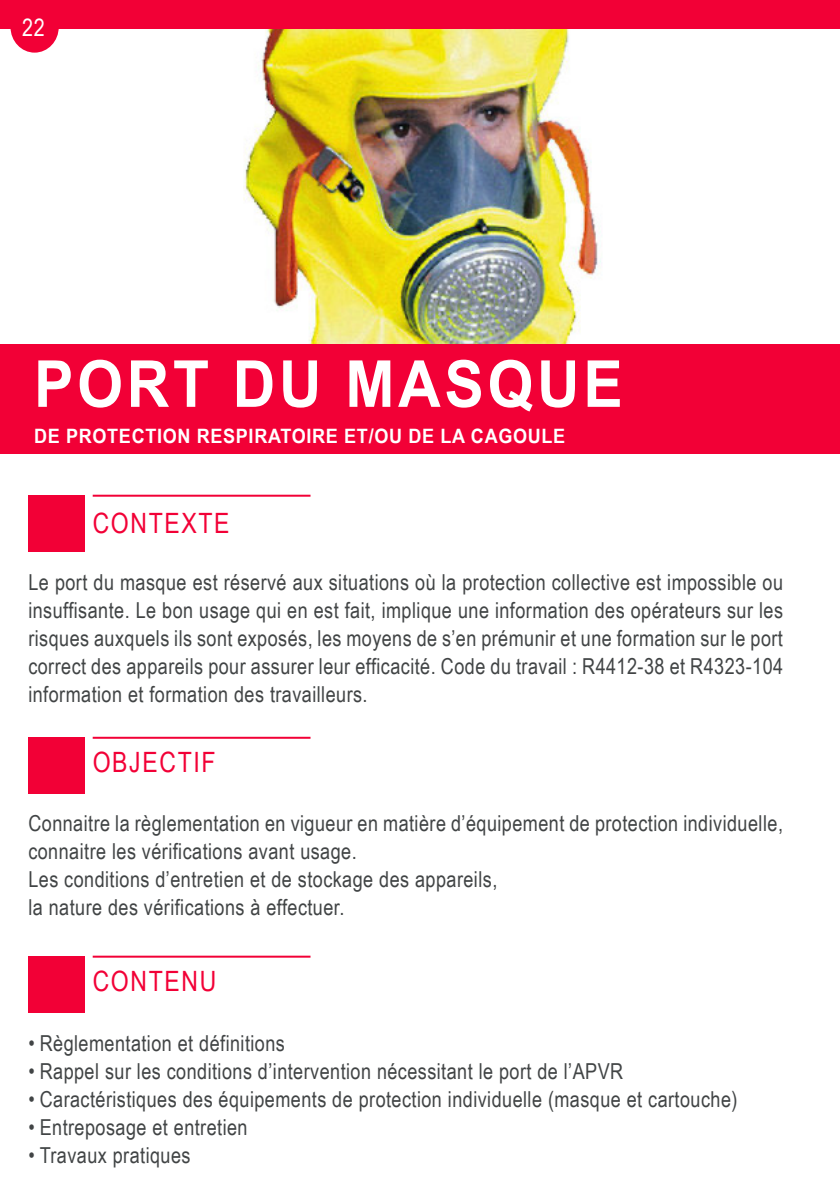
<style>
.page{position:relative;width:840px;height:1191px;background:#fff}
.page>*{position:absolute;margin:0;border:0;box-sizing:border-box;transform-origin:0 0}
.t1{font:700 64.8px "Arial Narrow";letter-spacing:.05em;color:#fff;scale:1.11 1}
.t2{font:28px "Arial Narrow";letter-spacing:.06em;color:#f20036}
.t3{font:24px "Arial Narrow";color:#fff}
.t4{font:22px/28px "Arial Narrow";letter-spacing:.02em;color:#414445}
.t5{font:700 19.8px "Arial Narrow";letter-spacing:.03em;color:#fff;scale:1.11 1}
</style>
<div class="page">
<img style="left:0;top:28px;width:839px;height:316px">
<div style="left:0;top:344px;width:839px;height:110px;background:#f20036"></div>
<div style="left:28px;top:495px;width:57px;height:56px;background:#f20036"></div>
<hr style="left:93px;top:495px;width:217px;height:2px;background:#f20036">
<div style="left:28px;top:737px;width:57px;height:56px;background:#f20036"></div>
<hr style="left:93px;top:737px;width:217px;height:2px;background:#f20036">
<div style="left:28px;top:955px;width:57px;height:57px;background:#f20036"></div>
<hr style="left:93px;top:955px;width:217px;height:2px;background:#f20036">
<div style="left:0;top:0;width:839px;height:28px;background:#f20036"></div>
<div style="left:10px;top:1px;width:49px;height:52px;background:#f20036;border-radius:50%"></div>
<p class="t3" style="left:22px;top:10px;width:24px">22</p>
<h1 class="t1" style="left:34px;top:335px;width:531px">PORT DU MASQUE</h1>
<p class="t5" style="left:34px;top:421px;width:480px">DE PROTECTION RESPIRATOIRE ET/OU DE LA CAGOULE</p>
<p class="t2" style="left:93px;top:502px;width:138px">CONTEXTE</p>
<p class="t4" style="left:28px;top:567px;width:755px;text-align:justify">Le port du masque est réservé aux situations où la protection collective est impossible ou insuffisante. Le bon usage qui en est fait, implique une information des opérateurs sur les risques auxquels ils sont exposés, les moyens de s’en prémunir et une formation sur le port correct des appareils pour assurer leur efficacité. Code du travail : R4412-38 et R4323-104 information et formation des travailleurs.</p>
<p class="t2" style="left:93px;top:741px;width:124px">OBJECTIF</p>
<p class="t4" style="left:28px;top:808px;width:755px">Connaitre la règlementation en vigueur en matière d’équipement de protection individuelle, connaitre les vérifications avant usage.<br>Les conditions d’entretien et de stockage des appareils,<br>la nature des vérifications à effectuer.</p>
<p class="t2" style="left:93px;top:960px;width:125px">CONTENU</p>
<p class="t4" style="left:28px;top:1028px;width:258px">• Règlementation et définitions</p>
<p class="t4" style="left:28px;top:1056px;width:596px">• Rappel sur les conditions d’intervention nécessitant le port de l’APVR</p>
<p class="t4" style="left:28px;top:1084px;width:710px">• Caractéristiques des équipements de protection individuelle (masque et cartouche)</p>
<p class="t4" style="left:28px;top:1112px;width:221px">• Entreposage et entretien</p>
<p class="t4" style="left:28px;top:1140px;width:164px">• Travaux pratiques</p>
</div>
